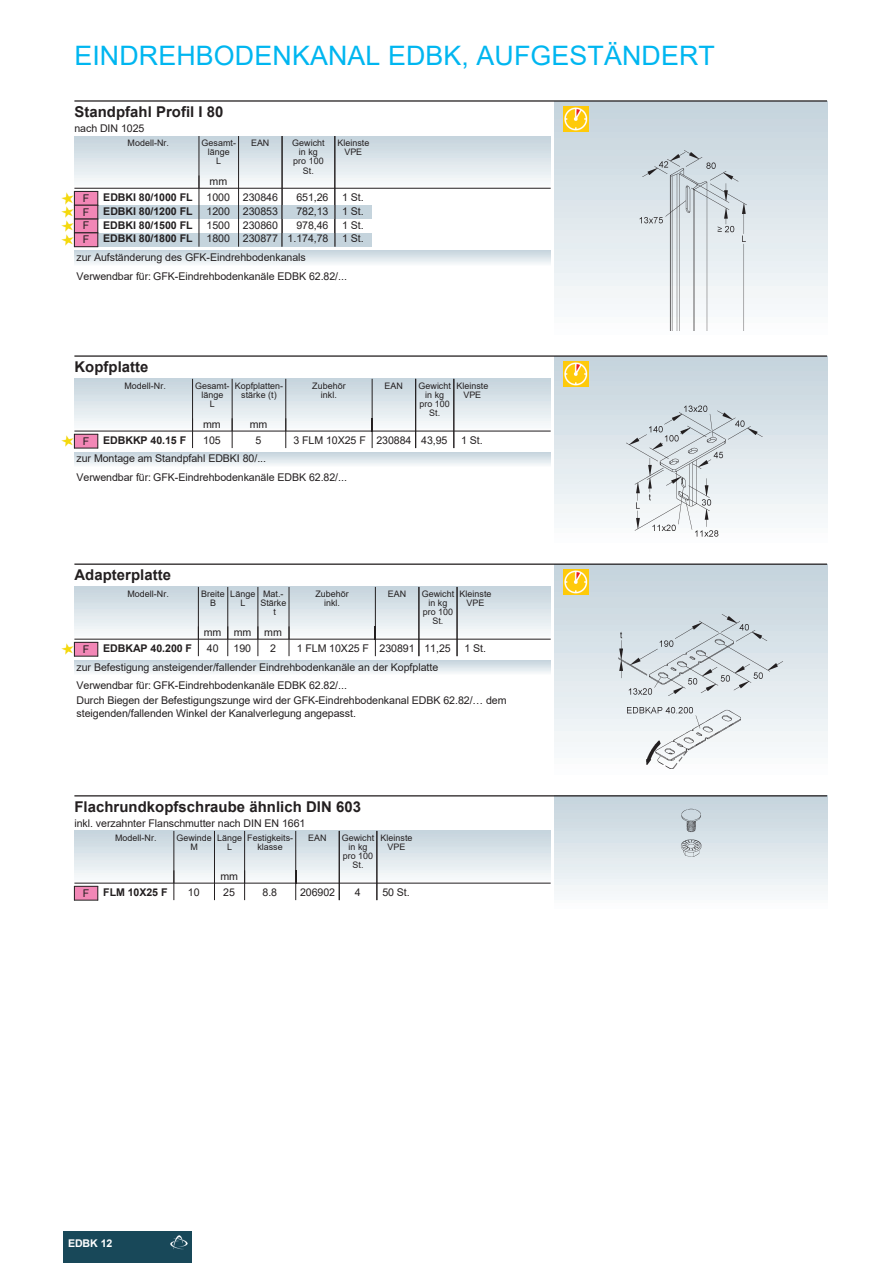
<style>
.page{position:relative;width:893px;height:1263px;background:#fff}
.page>*{position:absolute;margin:0;border:0;box-sizing:border-box;transform-origin:0 0}
.t1{font:26.85px "Arial";letter-spacing:.005em;color:#00b6f0}
.t2{font:700 14.85px "Arial";letter-spacing:.005em;color:#231f20}
.t3{font:10.65px/13.8px "Arial";letter-spacing:-.005em;color:#231f20}
.t4{font:700 10.65px "Arial";letter-spacing:-.005em;color:#231f20}
.t5{font:700 10.65px "Arial";letter-spacing:-.01em;color:#fff}
.t6{font:9px/9px "Arial";letter-spacing:.005em;color:#231f20;text-align:center}
.s1{font-size:10.65px}
</style>
<div class="page">
<div style="left:64px;top:1231px;width:127px;height:32px;background:#184859"></div>
<img style="left:74px;top:136px;width:477px;height:52px">
<hr style="left:74px;top:188px;width:477px;height:1px;background:#231f20">
<div style="left:98px;top:205px;width:141px;height:14px;background:#c5d4dd"></div>
<div style="left:98px;top:233px;width:141px;height:14px;background:#c5d4dd"></div>
<hr style="left:199px;top:188px;width:1px;height:59px;background:#231f20">
<svg style="left:62px;top:191px;width:36px;height:56px"></svg>
<hr style="left:199px;top:136px;width:1px;height:52px;background:#231f20">
<svg style="left:199px;top:175px;width:1px;height:13px"></svg>
<div style="left:335px;top:205px;width:37px;height:14px;background:#c5d4dd"></div>
<div style="left:335px;top:233px;width:37px;height:14px;background:#c5d4dd"></div>
<div style="left:239px;top:205px;width:43px;height:14px;background:#c5d4dd"></div>
<div style="left:239px;top:233px;width:43px;height:14px;background:#c5d4dd"></div>
<hr style="left:238px;top:136px;width:1px;height:111px;background:#231f20">
<div style="left:282px;top:205px;width:53px;height:14px;background:#c5d4dd"></div>
<div style="left:282px;top:233px;width:53px;height:14px;background:#c5d4dd"></div>
<hr style="left:282px;top:136px;width:1px;height:111px;background:#231f20">
<hr style="left:334px;top:136px;width:1px;height:111px;background:#231f20">
<img style="left:563px;top:151px;width:256px;height:180px">
<img style="left:563px;top:106px;width:26px;height:26px">
<hr style="left:74px;top:100px;width:753px;height:2px;background:#231f20">
<img style="left:74px;top:379px;width:477px;height:52px">
<hr style="left:74px;top:431px;width:477px;height:1px;background:#231f20">
<svg style="left:62px;top:434px;width:36px;height:15px"></svg>
<hr style="left:192px;top:379px;width:1px;height:52px;background:#231f20">
<hr style="left:232px;top:379px;width:1px;height:52px;background:#231f20">
<hr style="left:285px;top:379px;width:1px;height:52px;background:#231f20">
<svg style="left:192px;top:432px;width:1px;height:16px"></svg>
<svg style="left:232px;top:418px;width:1px;height:30px"></svg>
<svg style="left:285px;top:418px;width:1px;height:30px"></svg>
<hr style="left:372px;top:379px;width:1px;height:69px;background:#231f20">
<hr style="left:415px;top:379px;width:1px;height:69px;background:#231f20">
<hr style="left:453px;top:379px;width:1px;height:69px;background:#231f20">
<img style="left:563px;top:406px;width:256px;height:131px">
<img style="left:563px;top:361px;width:26px;height:26px">
<hr style="left:74px;top:355px;width:753px;height:2px;background:#231f20">
<img style="left:555px;top:565px;width:272px;height:182px">
<img style="left:74px;top:587px;width:477px;height:52px">
<hr style="left:74px;top:639px;width:477px;height:1px;background:#231f20">
<svg style="left:62px;top:642px;width:36px;height:15px"></svg>
<hr style="left:198px;top:587px;width:1px;height:52px;background:#231f20">
<hr style="left:227px;top:587px;width:1px;height:52px;background:#231f20">
<hr style="left:258px;top:587px;width:1px;height:52px;background:#231f20">
<hr style="left:289px;top:587px;width:1px;height:52px;background:#231f20">
<svg style="left:198px;top:626px;width:1px;height:30px"></svg>
<svg style="left:227px;top:626px;width:1px;height:30px"></svg>
<svg style="left:258px;top:626px;width:1px;height:30px"></svg>
<svg style="left:289px;top:626px;width:1px;height:30px"></svg>
<hr style="left:375px;top:587px;width:1px;height:69px;background:#231f20">
<hr style="left:419px;top:587px;width:1px;height:69px;background:#231f20">
<hr style="left:457px;top:587px;width:1px;height:69px;background:#231f20">
<img style="left:563px;top:614px;width:255px;height:83px">
<img style="left:628px;top:708px;width:112px;height:61px">
<img style="left:563px;top:569px;width:26px;height:26px">
<hr style="left:74px;top:563px;width:753px;height:2px;background:#231f20">
<img style="left:74px;top:831px;width:477px;height:52px">
<hr style="left:74px;top:883px;width:477px;height:1px;background:#231f20">
<svg style="left:74px;top:886px;width:24px;height:15px"></svg>
<hr style="left:174px;top:831px;width:1px;height:52px;background:#231f20">
<hr style="left:214px;top:831px;width:1px;height:52px;background:#231f20">
<hr style="left:244px;top:831px;width:1px;height:52px;background:#231f20">
<svg style="left:174px;top:870px;width:1px;height:30px"></svg>
<svg style="left:214px;top:884px;width:1px;height:16px"></svg>
<svg style="left:244px;top:870px;width:1px;height:30px"></svg>
<hr style="left:295px;top:831px;width:1px;height:69px;background:#231f20">
<hr style="left:339px;top:831px;width:1px;height:69px;background:#231f20">
<hr style="left:377px;top:831px;width:1px;height:69px;background:#231f20">
<img style="left:563px;top:805px;width:255px;height:54px">
<hr style="left:74px;top:795px;width:753px;height:1px;background:#231f20">
<p class="t1" style="left:74px;top:37px;width:642px">EINDREHBODENKANAL EDBK, AUFGESTÄNDERT</p>
<p class="t2" style="left:74px;top:102px;width:151px">Standpfahl Profil I 80</p>
<p class="t3" style="left:74px;top:121px;width:72px">nach DIN 1025</p>
<p class="t3" style="left:83px;top:191px;width:8px;text-align:justify">F F F F</p>
<p class="t6" style="left:128px;top:138px;width:43px">Modell-Nr.</p>
<p class="t6" style="left:201px;top:138px;width:36px">Gesamt&shy;länge<br>L</p>
<p class="t3" style="left:210px;top:174px;width:19px">mm</p>
<p class="t6" style="left:251px;top:138px;width:20px">EAN</p>
<p class="t4" style="left:103px;top:190px;width:91px">EDBKI 80/1000 FL</p>
<p class="t3" style="left:207px;top:190px;width:25px">1000</p>
<p class="t4" style="left:103px;top:204px;width:91px">EDBKI 80/1200 FL</p>
<p class="t3" style="left:207px;top:204px;width:25px">1200</p>
<p class="t4" style="left:103px;top:217px;width:91px">EDBKI 80/1500 FL</p>
<p class="t3" style="left:207px;top:218px;width:25px">1500</p>
<p class="t4" style="left:103px;top:231px;width:91px">EDBKI 80/1800 FL</p>
<p class="t3" style="left:207px;top:232px;width:25px">1800</p>
<p class="t3" style="left:243px;top:190px;width:37px;text-align:justify">230846<br>230853<br>230860<br>230877</p>
<p class="t6" style="left:292px;top:138px;width:34px">Gewicht in kg pro 100<br>St.</p>
<p class="t3" style="left:288px;top:190px;width:42px;text-align:right">651,26<br>782,13<br>978,46<br>1.174,78</p>
<p class="t6" style="left:337px;top:138px;width:33px">Kleinste<br>VPE</p>
<p class="t3" style="left:342px;top:190px;width:23px;text-align:justify">1 St.<br>1 St.<br>1 St.<br>1 St.</p>
<p class="t3" style="left:77px;top:248px;width:272px;line-height:18.6px">zur Aufständerung des GFK-Eindrehbodenkanals<br>Verwendbar für: GFK-Eindrehbodenkanäle EDBK 62.82/...</p>
<p class="t2" style="left:74px;top:357px;width:76px">Kopfplatte</p>
<p class="t6" style="left:124px;top:381px;width:43px">Modell-Nr.</p>
<p class="t6" style="left:195px;top:381px;width:36px">Gesamt&shy;länge<br>L</p>
<p class="t6" style="left:235px;top:381px;width:50px">Kopfplatten&shy;stärke (t)</p>
<p class="t6" style="left:312px;top:381px;width:35px">Zubehör inkl.</p>
<p class="t3" style="left:203px;top:417px;width:19px">mm</p>
<p class="t3" style="left:250px;top:417px;width:19px">mm</p>
<p class="t6" style="left:65px;top:436px;width:26px">N <span class="s1">F</span></p>
<p class="t4" style="left:103px;top:433px;width:84px">EDBKKP 40.15 F</p>
<p class="t3" style="left:203px;top:433px;width:19px">105</p>
<p class="t3" style="left:256px;top:433px;width:7px">5</p>
<p class="t3" style="left:293px;top:433px;width:74px">3 FLM 10X25 F</p>
<p class="t3" style="left:77px;top:449px;width:272px;line-height:18.6px">zur Montage am Standpfahl EDBKI 80/...<br>Verwendbar für: GFK-Eindrehbodenkanäle EDBK 62.82/...</p>
<p class="t6" style="left:418px;top:381px;width:34px">Gewicht in kg pro 100<br>St.</p>
<p class="t3" style="left:421px;top:433px;width:28px">43,95</p>
<p class="t6" style="left:385px;top:381px;width:20px">EAN</p>
<p class="t6" style="left:456px;top:381px;width:33px">Kleinste<br>VPE</p>
<p class="t3" style="left:461px;top:433px;width:23px">1 St.</p>
<p class="t3" style="left:376px;top:433px;width:37px">230884</p>
<p class="t2" style="left:74px;top:565px;width:98px">Adapterplatte</p>
<p class="t6" style="left:127px;top:589px;width:43px">Modell-Nr.</p>
<p class="t6" style="left:201px;top:589px;width:25px">Breite<br>B</p>
<p class="t6" style="left:230px;top:589px;width:26px">Länge<br>L</p>
<p class="t6" style="left:260px;top:589px;width:27px">Mat.-<br>Stärke t</p>
<p class="t6" style="left:315px;top:589px;width:35px">Zubehör inkl.</p>
<p class="t3" style="left:204px;top:625px;width:79px">mm mm mm</p>
<p class="t6" style="left:65px;top:644px;width:26px">N <span class="s1">F</span></p>
<p class="t4" style="left:103px;top:641px;width:90px">EDBKAP 40.200 F</p>
<p class="t3" style="left:207px;top:641px;width:13px">40</p>
<p class="t3" style="left:234px;top:641px;width:19px">190</p>
<p class="t3" style="left:270px;top:641px;width:7px">2</p>
<p class="t3" style="left:297px;top:641px;width:74px">1 FLM 10X25 F</p>
<p class="t6" style="left:388px;top:589px;width:20px">EAN</p>
<p class="t3" style="left:380px;top:641px;width:37px">230891</p>
<p class="t6" style="left:422px;top:589px;width:34px">Gewicht in kg pro 100<br>St.</p>
<p class="t3" style="left:424px;top:641px;width:28px">11,25</p>
<p class="t6" style="left:460px;top:589px;width:33px">Kleinste<br>VPE</p>
<p class="t3" style="left:464px;top:641px;width:23px">1 St.</p>
<p class="t3" style="left:77px;top:657px;width:363px;line-height:18.6px">zur Befestigung ansteigender/fallender Eindrehbodenkanäle an der Kopfplatte<br>Verwendbar für: GFK-Eindrehbodenkanäle EDBK 62.82/...</p>
<p class="t3" style="left:77px;top:694px;width:431px;line-height:12.6px">Durch Biegen der Befestigungszunge wird der GFK-Eindrehbodenkanal EDBK 62.82/… dem steigenden/fallenden Winkel der Kanalverlegung angepasst.</p>
<p class="t2" style="left:74px;top:796px;width:288px">Flachrundkopfschraube ähnlich DIN 603</p>
<p class="t3" style="left:74px;top:816px;width:233px">inkl. verzahnter Flanschmutter nach DIN EN 1661</p>
<p class="t6" style="left:115px;top:833px;width:43px">Modell-Nr.</p>
<p class="t6" style="left:176px;top:833px;width:37px">Gewinde<br>M</p>
<p class="t6" style="left:217px;top:833px;width:26px">Länge<br>L</p>
<p class="t6" style="left:247px;top:833px;width:47px">Festigkeits&shy;klasse</p>
<p class="t3" style="left:220px;top:869px;width:19px">mm</p>
<p class="t6" style="left:342px;top:833px;width:34px">Gewicht in kg pro 100<br>St.</p>
<p class="t3" style="left:355px;top:885px;width:7px">4</p>
<p class="t6" style="left:308px;top:833px;width:20px">EAN</p>
<p class="t6" style="left:380px;top:833px;width:33px">Kleinste<br>VPE</p>
<p class="t3" style="left:382px;top:885px;width:29px">50 St.</p>
<p class="t3" style="left:83px;top:886px;width:8px">F</p>
<p class="t4" style="left:103px;top:885px;width:66px">FLM 10X25 F</p>
<p class="t3" style="left:188px;top:885px;width:13px">10</p>
<p class="t3" style="left:223px;top:885px;width:13px">25</p>
<p class="t3" style="left:262px;top:885px;width:16px">8.8</p>
<p class="t3" style="left:300px;top:885px;width:37px">206902</p>
<p class="t5" style="left:68px;top:1235px;width:46px">EDBK 12</p>
</div>
